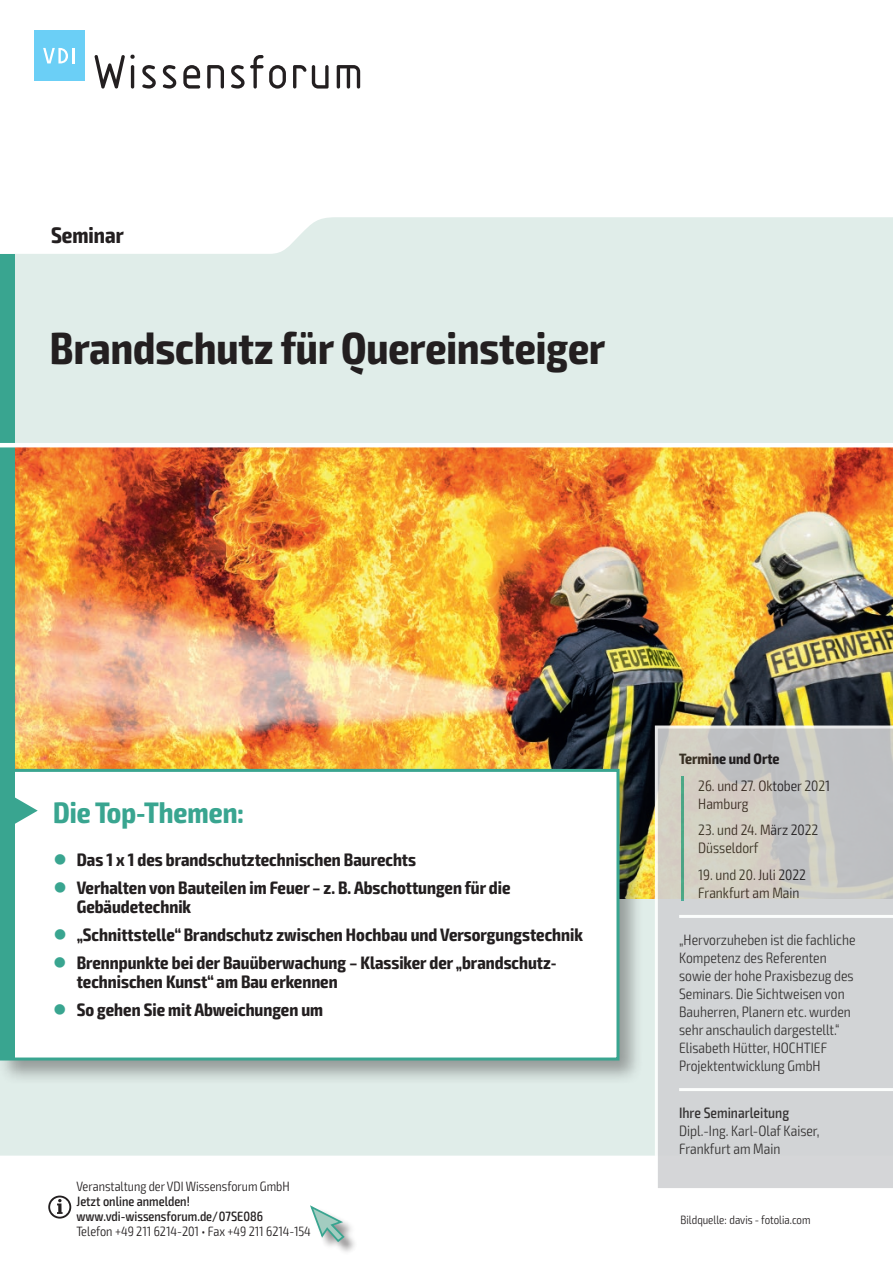
<style>
.page{position:relative;width:893px;height:1263px;background:#fff}
.page>*{position:absolute;margin:0;border:0;box-sizing:border-box;transform-origin:0 0}
.t1{font:700 condensed 45px "Exo 2";color:#231f20}
.t2{font:700 condensed 29.7px "Exo 2";color:#39a590}
.t3{font:700 condensed 22.5px "Exo 2";color:#231f20}
.t4{font:700 condensed 18px/19.5px "Exo 2";color:#231f20}
.t5{font:300 condensed 15px/18px "Exo 2";color:#231f20}
.t6{font:500 condensed 15px "Exo 2";color:#231f20}
.t7{font:700 condensed 15px "Exo 2";color:#231f20}
.t8{font:300 condensed 13.5px "Exo 2";color:#231f20}
.t9{font:500 condensed 13.5px/15px "Exo 2";color:#231f20}
.t10{font:300 condensed 12px "Exo 2";color:#231f20}
.s1{color:#39a590}
</style>
<div class="page">
<div style="left:0;top:217px;width:893px;height:938px;background:#e0ede9"></div>
<img style="left:14px;top:447px;width:879px;height:451px">
<div style="left:0;top:765px;width:644px;height:320px;background:#231f20;opacity:.4"></div>
<div style="left:2px;top:770px;width:616px;height:289px;background:#fff"></div>
<div style="left:3px;top:772px;width:11px;height:285px;background:#39a590"></div>
<div style="left:0;top:769px;width:619px;height:291px;border:3px solid #39a590"></div>
<svg style="left:14px;top:796px;width:24px;height:29px"></svg>
<div style="left:0;top:254px;width:14px;height:519px;background:#39a590"></div>
<div style="left:311px;top:1206px;width:47px;height:49px;background:#231f20;opacity:.5"></div>
<svg style="left:310px;top:1205px;width:36px;height:38px"></svg>
<hr style="left:0;top:443px;width:893px;height:4px;background:#fff">
<svg style="left:655px;top:725px;width:238px;height:463px"></svg>
<svg style="left:48px;top:1195px;width:23px;height:23px"></svg>
<svg style="left:94px;top:54px;width:41px;height:35px"></svg>
<svg style="left:142px;top:65px;width:14px;height:24px"></svg>
<svg style="left:163px;top:65px;width:13px;height:24px"></svg>
<svg style="left:183px;top:65px;width:17px;height:24px"></svg>
<svg style="left:207px;top:65px;width:17px;height:24px"></svg>
<svg style="left:231px;top:55px;width:55px;height:34px"></svg>
<svg style="left:293px;top:65px;width:36px;height:24px"></svg>
<svg style="left:337px;top:65px;width:23px;height:24px"></svg>
<div style="left:34px;top:30px;width:50px;height:51px;background:#6bcff6"></div>
<svg style="left:43px;top:48px;width:31px;height:15px"></svg>
<h3 class="t3" style="left:51px;top:221px;width:74px">Seminar</h3>
<h1 class="t1" style="left:50px;top:321px;width:557px">Brandschutz für Quereinsteiger</h1>
<h2 class="t2" style="left:53px;top:794px;width:192px">Die Top-Themen:</h2>
<p class="t4" style="left:53px;top:850px;width:364px"><span class="s1">●</span> Das 1 x 1 des brandschutztechnischen Baurechts</p>
<p class="t4" style="left:77px;top:878px;width:435px;text-indent:-23px"><span class="s1">●</span> Verhalten von Bauteilen im Feuer – z. B. Abschottungen für die<br>Gebäudetechnik</p>
<p class="t4" style="left:53px;top:925px;width:531px"><span class="s1">●</span> „Schnittstelle“ Brandschutz zwischen Hochbau und Versorgungstechnik</p>
<p class="t4" style="left:77px;top:953px;width:481px;text-indent:-23px"><span class="s1">●</span> Brennpunkte bei der Bauüberwachung – Klassiker der „brandschutz&shy;technischen Kunst“ am Bau erkennen</p>
<p class="t4" style="left:53px;top:1000px;width:271px"><span class="s1">●</span> So gehen Sie mit Abweichungen um</p>
<p class="t8" style="left:77px;top:1178px;width:215px">Veranstaltung der VDI Wissensforum GmbH</p>
<p class="t9" style="left:77px;top:1194px;width:188px">Jetzt online anmelden! www.vdi-wissensforum.de/07SE086</p>
<p class="t8" style="left:77px;top:1223px;width:236px">Telefon +49 211 6214-201 • Fax +49 211 6214-154</p>
<p class="t7" style="left:679px;top:750px;width:102px">Termine und Orte</p>
<p class="t5" style="left:698px;top:777px;width:133px">26. und 27. Oktober 2021<br>Hamburg</p>
<p class="t5" style="left:698px;top:821px;width:122px">23. und 24. März 2022<br>Düsseldorf</p>
<p class="t5" style="left:698px;top:866px;width:109px">19. und 20. Juli 2022<br>Frankfurt am Main</p>
<p class="t5" style="left:679px;top:931px;width:178px">„Hervorzuheben ist die fachliche<br>Kompetenz des Referenten sowie der hohe Praxisbezug des<br>Seminars. Die Sichtweisen von<br>Bauherren, Planern etc. wurden sehr anschaulich dargestellt.“<br>Elisabeth Hütter, HOCHTIEF<br>Projektentwicklung GmbH</p>
<p class="t6" style="left:679px;top:1104px;width:112px">Ihre Seminarleitung</p>
<p class="t5" style="left:679px;top:1122px;width:142px">Dipl.-Ing. Karl-Olaf Kaiser,<br>Frankfurt am Main</p>
<p class="t10" style="left:681px;top:1212px;width:131px">Bildquelle: davis - fotolia.com</p>
</div>
